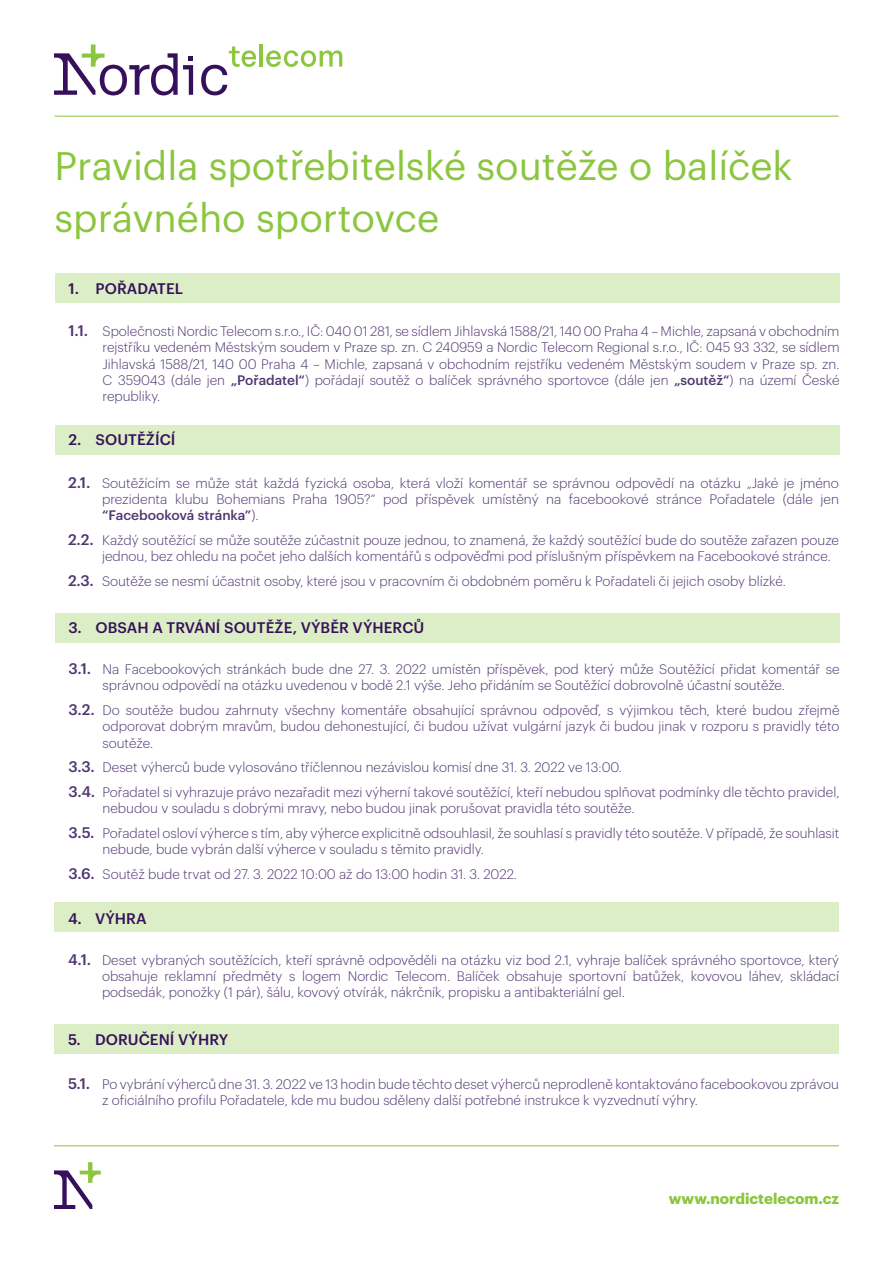
<style>
.page{position:relative;width:893px;height:1263px;background:#fff}
.page>*{position:absolute;margin:0;border:0;box-sizing:border-box;transform-origin:0 0}
.t1{font:39px/52.5px "Graphik";color:#8bc63e}
.t2{font:500 15px "Graphik";letter-spacing:.005em;color:#36105b}
.t3{font:700 15px "Graphik";color:#8bc63e}
.t4{font:300 13.5px/16.2px "Graphik";color:#503671}
.s1{font-weight:500;font-size:15px}
.s2{font-weight:500}
</style>
<div class="page">
<svg style="left:266px;top:50px;width:76px;height:17px"></svg>
<hr style="left:259px;top:44px;width:4px;height:23px;background:#8bc63e">
<svg style="left:54px;top:45px;width:139px;height:50px"></svg>
<svg style="left:201px;top:47px;width:56px;height:48px"></svg>
<hr style="left:55px;top:115px;width:784px;height:2px;background:#8bc63e">
<hr style="left:54px;top:1145px;width:785px;height:1px;background:#8bc63e">
<svg style="left:54px;top:1162px;width:47px;height:47px"></svg>
<div style="left:55px;top:613px;width:784px;height:29px;background:#dceec5"></div>
<div style="left:55px;top:425px;width:784px;height:29px;background:#dceec5"></div>
<div style="left:55px;top:274px;width:784px;height:29px;background:#dceec5"></div>
<div style="left:54px;top:902px;width:785px;height:30px;background:#dceec5"></div>
<div style="left:54px;top:1024px;width:785px;height:29px;background:#dceec5"></div>
<h1 class="t1" style="left:55px;top:136px;width:740px">Pravidla spotřebitelské soutěže o balíček správného sportovce</h1>
<p class="t2" style="left:69px;top:277px;width:116px">1. POŘADATEL</p>
<p class="t4" style="left:103px;top:322px;width:738px;text-align:justify;text-indent:-34px"><span class="s1">1.1.</span> Společnosti Nordic Telecom s.r.o., IČ: 040 01 281, se sídlem Jihlavská 1588/21, 140 00 Praha 4 – Michle, zapsaná v obchodním rejstříku vedeném Městským soudem v Praze sp. zn. C 240959 a Nordic Telecom Regional s.r.o., IČ: 045 93 332, se sídlem Jihlavská 1588/21, 140 00 Praha 4 – Michle, zapsaná v obchodním rejstříku vedeném Městským soudem v Praze sp. zn.<br>C 359043 (dále jen <span class="s2">„Pořadatel“</span>) pořádají soutěž o balíček správného sportovce (dále jen <span class="s2">„soutěž“</span>) na území České republiky.</p>
<p class="t2" style="left:69px;top:429px;width:108px">2. SOUTĚŽÍCÍ</p>
<p class="t4" style="left:102px;top:474px;width:738px;text-align:justify;text-indent:-34px"><span class="s1">2.1.</span> Soutěžícím se může stát každá fyzická osoba, která vloží komentář se správnou odpovědí na otázku „Jaké je jméno prezidenta klubu Bohemians Praha 1905?“ pod příspěvek umístěný na facebookové stránce Pořadatele (dále jen <span class="s2">“Facebooková stránka”</span>).</p>
<p class="t4" style="left:102px;top:531px;width:738px;text-indent:-34px"><span class="s1">2.2.</span> Každý soutěžící se může soutěže zúčastnit pouze jednou, to znamená, že každý soutěžící bude do soutěže zařazen pouze jednou, bez ohledu na počet jeho dalších komentářů s odpověďmi pod příslušným příspěvkem na Facebookové stránce.</p>
<p class="t4" style="left:68px;top:572px;width:719px"><span class="s1">2.3.</span> Soutěže se nesmí účastnit osoby, které jsou v pracovním či obdobném poměru k Pořadateli či jejich osoby blízké.</p>
<p class="t2" style="left:69px;top:617px;width:357px">3. OBSAH A TRVÁNÍ SOUTĚŽE, VÝBĚR VÝHERCŮ</p>
<p class="t4" style="left:103px;top:660px;width:738px;text-indent:-34px"><span class="s1">3.1.</span> Na Facebookových stránkách bude dne 27. 3. 2022 umístěn příspěvek, pod který může Soutěžící přidat komentář se správnou odpovědí na otázku uvedenou v bodě 2.1 výše. Jeho přidáním se Soutěžící dobrovolně účastní soutěže.</p>
<p class="t4" style="left:103px;top:701px;width:738px;text-align:justify;text-indent:-34px"><span class="s1">3.2.</span> Do soutěže budou zahrnuty všechny komentáře obsahující správnou odpověď, s výjimkou těch, které budou zřejmě odporovat dobrým mravům, budou dehonestující, či budou užívat vulgární jazyk či budou jinak v rozporu s pravidly této soutěže.</p>
<p class="t4" style="left:69px;top:754px;width:772px;line-height:24.8px"><span class="s1">3.3.</span> Deset výherců bude vylosováno tříčlennou nezávislou komisí dne 31. 3. 2022 ve 13:00.<br><span class="s1">3.4.</span> Pořadatel si vyhrazuje právo nezařadit mezi výherní takové soutěžící, kteří nebudou splňovat podmínky dle těchto pravidel,</p>
<p class="t4" style="left:69px;top:795px;width:772px;line-height:24.8px;text-indent:34px">nebudou v souladu s dobrými mravy, nebo budou jinak porušovat pravidla této soutěže.<br><span class="s1">3.5.</span> Pořadatel osloví výherce s tím, aby výherce explicitně odsouhlasil, že souhlasí s pravidly této soutěže. V případě, že souhlasit</p>
<p class="t4" style="left:69px;top:836px;width:450px;line-height:24.8px;text-align:center">nebude, bude vybrán další výherce v souladu s těmito pravidly.<br><span class="s1">3.6.</span> Soutěž bude trvat od 27. 3. 2022 10:00 až do 13:00 hodin 31. 3. 2022.</p>
<p class="t2" style="left:68px;top:907px;width:80px">4. VÝHRA</p>
<p class="t4" style="left:102px;top:950px;width:738px;text-align:justify;text-indent:-34px"><span class="s1">4.1.</span> Deset vybraných soutěžících, kteří správně odpověděli na otázku viz bod 2.1, vyhraje balíček správného sportovce, který obsahuje reklamní předměty s logem Nordic Telecom. Balíček obsahuje sportovní batůžek, kovovou láhev, skládací podsedák, ponožky (1 pár), šálu, kovový otvírák, nákrčník, propisku a antibakteriální gel.</p>
<p class="t2" style="left:68px;top:1028px;width:162px">5. DORUČENÍ VÝHRY</p>
<p class="t4" style="left:102px;top:1075px;width:738px;text-indent:-34px"><span class="s1">5.1.</span> Po vybrání výherců dne 31. 3. 2022 ve 13 hodin bude těchto deset výherců neprodleně kontaktováno facebookovou zprávou z oficiálního profilu Pořadatele, kde mu budou sděleny další potřebné instrukce k vyzvednutí výhry.</p>
<p class="t3" style="left:669px;top:1187px;width:172px">www.nordictelecom.cz</p>
</div>
